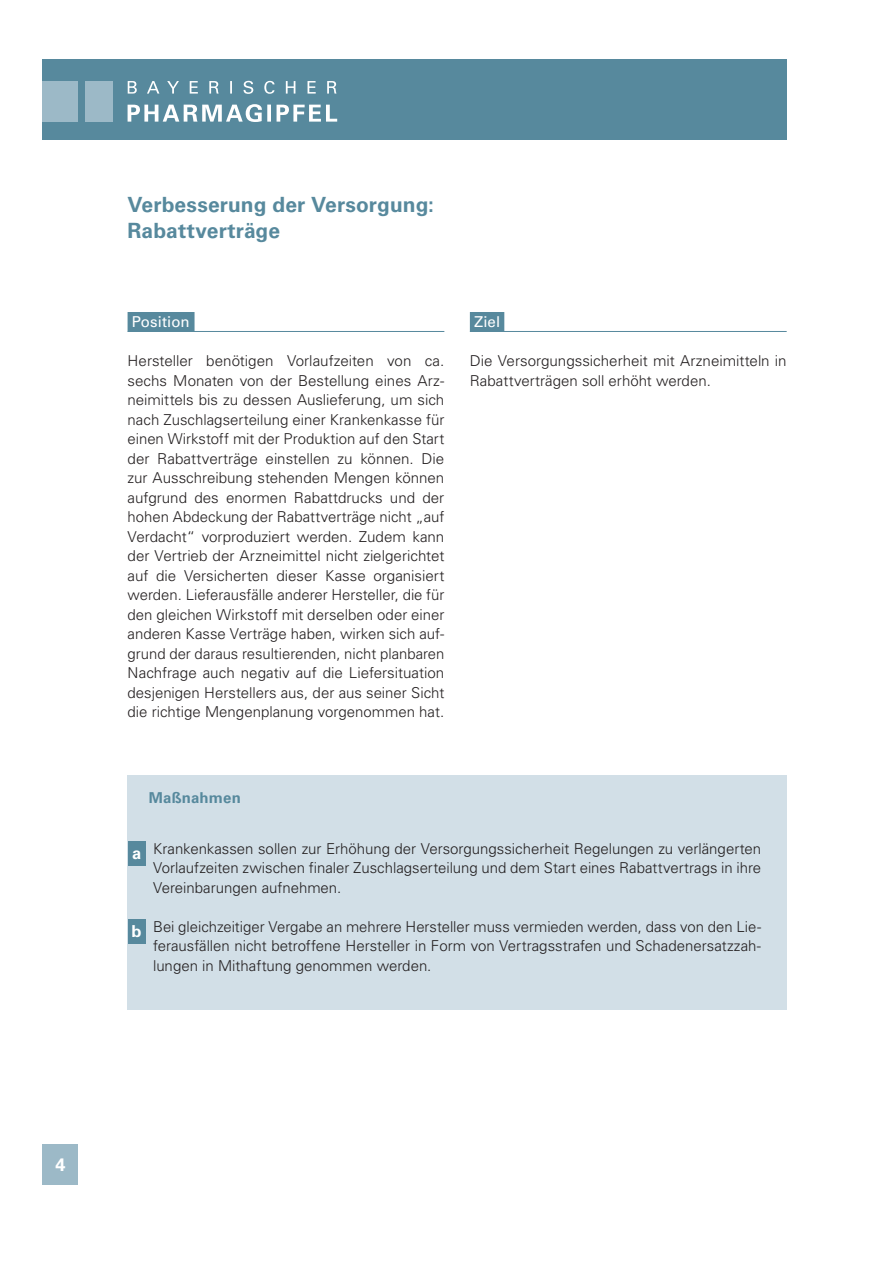
<style>
.page{position:relative;width:893px;height:1263px;background:#fff}
.page>*{position:absolute;margin:0;border:0;box-sizing:border-box;transform-origin:0 0}
.t1{font:700 21px/25.5px "Univers LT";letter-spacing:.005em;color:#57899d}
.t2{font:700 18px "Univers LT";color:#fff}
.t3{font:300 15px/19.5px "Univers LT";color:#231f20;text-align:justify}
.t4{font:15px "Univers LT";letter-spacing:.005em;color:#fff}
.t5{font:700 15px "Univers LT";letter-spacing:.01em;color:#57899d}
.s1{font-weight:700;font-size:16.5px;color:#fff}
</style>
<div class="page">
<div style="left:43px;top:60px;width:744px;height:80px;background:#57899d"></div>
<div style="left:43px;top:1144px;width:35px;height:41px;background:#9cb9c7"></div>
<div style="left:85px;top:81px;width:28px;height:41px;background:#9cb9c7"></div>
<div style="left:43px;top:81px;width:35px;height:41px;background:#9cb9c7"></div>
<hr style="left:128px;top:331px;width:316px;height:1px;background:#57899d">
<hr style="left:470px;top:331px;width:317px;height:1px;background:#57899d">
<svg style="left:128px;top:104px;width:209px;height:18px"></svg>
<svg style="left:128px;top:81px;width:208px;height:13px"></svg>
<div style="left:128px;top:312px;width:67px;height:19px;background:#57899d"></div>
<div style="left:470px;top:312px;width:34px;height:19px;background:#57899d"></div>
<div style="left:128px;top:776px;width:659px;height:234px;background:#d2dfe7"></div>
<div style="left:128px;top:841px;width:17px;height:25px;background:#57899d"></div>
<div style="left:128px;top:919px;width:17px;height:25px;background:#57899d"></div>
<h3 class="t1" style="left:128px;top:192px;width:308px">Verbesserung der Versorgung:<br>Rabattverträge</h3>
<p class="t4" style="left:132px;top:313px;width:59px">Position</p>
<p class="t3" style="left:128px;top:351px;width:318px">Hersteller benötigen Vorlaufzeiten von ca. sechs Monaten von der Bestellung eines Arz&shy;neimittels bis zu dessen Auslieferung, um sich nach Zuschlagserteilung einer Krankenkasse für einen Wirkstoff mit der Produktion auf den Start der Rabattverträge einstellen zu können. Die zur Ausschreibung stehenden Mengen können aufgrund des enormen Rabattdrucks und der hohen Abdeckung der Rabattverträge nicht „auf Verdacht“ vorproduziert werden. Zudem kann der Vertrieb der Arzneimittel nicht zielgerichtet auf die Versicherten dieser Kasse organisiert werden. Lieferausfälle anderer Hersteller, die für den gleichen Wirkstoff mit derselben oder einer anderen Kasse Verträge haben, wirken sich auf&shy;grund der daraus resultierenden, nicht planbaren Nachfrage auch negativ auf die Liefersituation desjenigen Herstellers aus, der aus seiner Sicht die richtige Mengenplanung vorgenommen hat.</p>
<p class="t4" style="left:474px;top:313px;width:28px">Ziel</p>
<p class="t3" style="left:470px;top:351px;width:318px">Die Versorgungssicherheit mit Arzneimitteln in<br>Rabattverträgen soll erhöht werden.</p>
<p class="t5" style="left:149px;top:789px;width:94px">Maßnahmen</p>
<p class="t3" style="left:153px;top:838px;width:610px;text-indent:-21px"><span class="s1">a</span> Krankenkassen sollen zur Erhöhung der Versorgungssicherheit Regelungen zu verlängerten Vorlaufzeiten zwischen finaler Zuschlagserteilung und dem Start eines Rabattvertrags in ihre Vereinbarungen aufnehmen.</p>
<p class="t3" style="left:153px;top:916px;width:610px;text-indent:-22px"><span class="s1">b</span> Bei gleichzeitiger Vergabe an mehrere Hersteller muss vermieden werden, dass von den Lie&shy;ferausfällen nicht betroffene Hersteller in Form von Vertragsstrafen und Schadenersatzzah&shy;lungen in Mithaftung genommen werden.</p>
<p class="t2" style="left:55px;top:1154px;width:12px">4</p>
</div>
